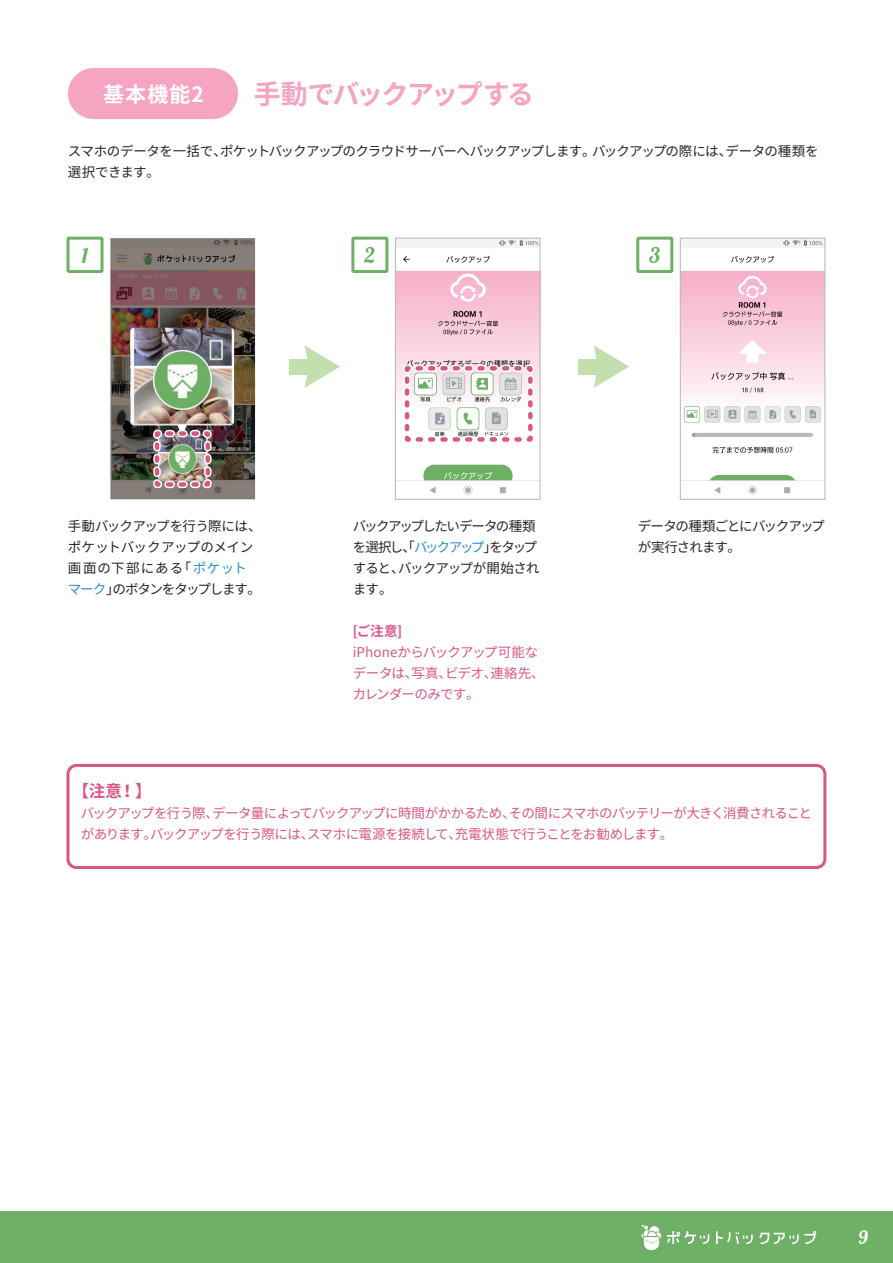
<style>
.page{position:relative;width:893px;height:1263px;background:#fff}
.page>*{position:absolute;margin:0;border:0;box-sizing:border-box;transform-origin:0 0}
.t1{font:700 27px "Noto Sans CJ Kjp";letter-spacing:-.07em;color:#f5a5c2}
.t2{font:700 21px "Noto Sans CJ Kjp";letter-spacing:.05em;color:#fff}
.t3{font:21px "Lobster";color:#6eb065}
.t4{font:18px "Lobster";color:#fff}
.t5{font:700 16.5px "Noto Sans CJ Kjp";color:#da5781}
.t6{font:13.5px/21px "Noto Sans CJ Kjp";letter-spacing:-.055em;color:#da5781}
.t7{font:13.5px/21px "Noto Sans CJ Kjp";letter-spacing:-.065em;color:#282526}
.t8{font:13.5px/21px "Noto Sans CJ Kjp";letter-spacing:-.04em;color:#282526}
.t9{font:13.5px/21px "Noto Sans CJ Kjp";letter-spacing:-.1em;color:#282526}
.t10{font:13.5px/21px "Noto Sans CJ Kjp";letter-spacing:-.035em;color:#da5781}
.t11{font:700 13.5px "Noto Sans CJ Kjp";color:#da5781}
.s1{color:#2690cf}
</style>
<div class="page">
<div style="left:0;top:1212px;width:893px;height:51px;background:#6eb065"></div>
<svg style="left:641px;top:1225px;width:20px;height:25px"></svg>
<svg style="left:667px;top:1231px;width:42px;height:13px"></svg>
<svg style="left:716px;top:1231px;width:37px;height:13px"></svg>
<svg style="left:759px;top:1231px;width:57px;height:13px"></svg>
<img style="left:397px;top:240px;width:142px;height:255px">
<div style="left:395px;top:238px;width:146px;height:262px;border:1px solid #bcbdc0"></div>
<img style="left:682px;top:240px;width:141px;height:255px">
<div style="left:680px;top:238px;width:145px;height:262px;border:1px solid #bcbdc0"></div>
<div style="left:68px;top:68px;width:170px;height:51px;background:#f5a5c2;border-radius:26px"></div>
<div style="left:636px;top:237px;width:37px;height:36px;border:3px solid #6eb064"></div>
<div style="left:66px;top:237px;width:38px;height:36px;border:3px solid #6eb064"></div>
<div style="left:351px;top:237px;width:37px;height:36px;border:3px solid #6eb064"></div>
<svg style="left:305px;top:345px;width:35px;height:43px"></svg>
<div style="left:289px;top:359px;width:32px;height:15px;background:#c2dfae"></div>
<svg style="left:594px;top:345px;width:35px;height:43px"></svg>
<div style="left:578px;top:359px;width:32px;height:15px;background:#c2dfae"></div>
<img style="left:111px;top:238px;width:144px;height:261px">
<img style="left:130px;top:328px;width:104px;height:97px">
<div style="left:66px;top:764px;width:760px;height:105px;border:3px solid #da5781;border-radius:9px"></div>
<img style="left:149px;top:425px;width:66px;height:67px">
<svg style="left:400px;top:361px;width:138px;height:86px"></svg>
<h2 class="t2" style="left:103px;top:83px;width:102px">基本機能2</h2>
<h1 class="t1" style="left:254px;top:79px;width:282px">手動でバックアップする</h1>
<p class="t7" style="left:68px;top:141px;width:752px">スマホのデータを一括で、ポケットバックアップのクラウドサーバーへバックアップします。バックアップの際には、データの種類を選択できます。</p>
<h2 class="t3" style="left:365px;top:242px;width:12px">2</h2>
<h2 class="t3" style="left:82px;top:242px;width:8px">1</h2>
<h2 class="t3" style="left:649px;top:242px;width:13px">3</h2>
<p class="t8" style="left:68px;top:515px;width:195px">手動バックアップを行う際には、ポケットバックアップのメイン画面の下部にある「<span class="s1">ポケットマーク</span>」のボタンをタップします。</p>
<p class="t9" style="left:353px;top:515px;width:188px">バックアップしたいデータの種類を選択し、「<span class="s1">バックアップ</span>」をタップすると、バックアップが開始されます。</p>
<p class="t11" style="left:353px;top:623px;width:51px">[ご注意]</p>
<p class="t10" style="left:353px;top:641px;width:193px">iPhoneからバックアップ可能なデータは、写真、ビデオ、連絡先、カレンダーのみです。</p>
<p class="t7" style="left:638px;top:515px;width:188px">データの種類ごとにバックアップが実行されます。</p>
<p class="t5" style="left:72px;top:782px;width:81px">【注意！】</p>
<p class="t6" style="left:81px;top:803px;width:733px">バックアップを行う際、データ量によってバックアップに時間がかかるため、その間にスマホのバッテリーが大きく消費されることがあります。バックアップを行う際には、スマホに電源を接続して、充電状態で行うことをお勧めします。</p>
<h3 class="t4" style="left:859px;top:1226px;width:10px">9</h3>
</div>
